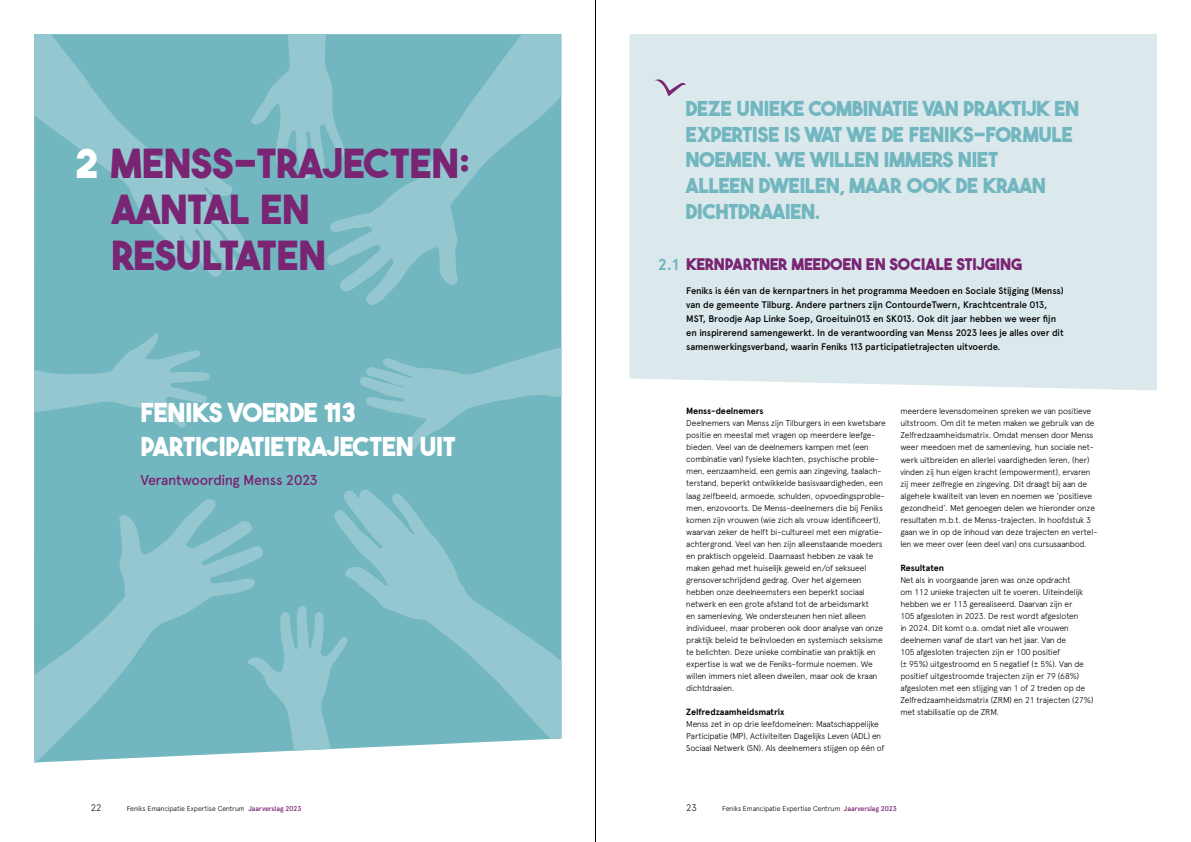
<style>
.page{position:relative;width:1191px;height:842px;background:#fff}
.page>*{position:absolute;margin:0;border:0;box-sizing:border-box;transform-origin:0 0}
.t1{font:40px/46px "THE BOLD FONT, PRO";letter-spacing:-.025em;color:#792573}
.t2{font:26px/34px "THE BOLD FONT, PRO";letter-spacing:-.01em;color:#fff}
.t3{font:20.5px/25.7px "THE BOLD FONT, PRO";letter-spacing:-.015em;color:#72b6bf}
.t4{font:16px "THE BOLD FONT, PRO";letter-spacing:-.005em;color:#792573}
.t5{font:500 14.3px "Apercu";letter-spacing:-.03em;color:#792573}
.t6{font:500 9.5px/14px "Apercu";letter-spacing:-.015em;color:#000}
.t7{font:300 9.5px "Apercu Pro";color:#000}
.t8{font:700 9px "Apercu";letter-spacing:-.01em;color:#000}
.t9{font:300 8.5px/12px "Apercu Pro";letter-spacing:-.02em;color:#000}
.t10{font:300 7px "Apercu Pro";letter-spacing:-.015em;color:#000}
.s1{color:#fff}
.s2{font-family:"Apercu";font-weight:700;color:#72b6bf}
.s3{font-weight:500;color:#792573}
</style>
<div class="page">
<div style="left:34px;top:34px;width:527px;height:572px;background:#72b6bf"></div>
<svg style="left:34px;top:333px;width:176px;height:95px;background:#80bdc5"></svg>
<svg style="left:250px;top:34px;width:76px;height:146px;background:#84bfc7"></svg>
<svg style="left:326px;top:34px;width:235px;height:271px;background:#7cbbc3"></svg>
<svg style="left:360px;top:346px;width:201px;height:104px;background:#7fbcc5"></svg>
<svg style="left:34px;top:34px;width:212px;height:243px;background:#7cbbc4"></svg>
<svg style="left:34px;top:499px;width:230px;height:263px;background:#7ebcc4"></svg>
<svg style="left:334px;top:489px;width:227px;height:260px;background:#7fbcc5"></svg>
<svg style="left:247px;top:606px;width:101px;height:156px;background:#89c1c9"></svg>
<div style="left:629px;top:34px;width:528px;height:356px;background:#dbe9ed"></div>
<svg style="left:654px;top:79px;width:32px;height:18px"></svg>
<hr style="left:595px;top:0;width:1px;height:842px;background:#000">
<h1 class="t1" style="left:111px;top:138px;width:360px;text-indent:-36px"><span class="s1">2</span> MENSS-TRAJECTEN:<br>AANTAL EN<br>RESULTATEN</h1>
<h2 class="t2" style="left:140px;top:394px;width:316px">FENIKS VOERDE 113<br>PARTICIPATIETRAJECTEN UIT</h2>
<h3 class="t5" style="left:140px;top:471px;width:179px">Verantwoording Menss 2023</h3>
<h3 class="t3" style="left:685px;top:95px;width:395px">DEZE UNIEKE COMBINATIE VAN PRAKTIJK EN<br>EXPERTISE IS WAT WE DE FENIKS-FORMULE<br>NOEMEN. WE WILLEN IMMERS NIET<br>ALLEEN DWEILEN, MAAR OOK DE KRAAN<br>DICHTDRAAIEN.</h3>
<h3 class="t4" style="left:658px;top:252px;width:366px"><span class="s2">2.1</span> KERNPARTNER MEEDOEN EN SOCIALE STIJGING</h3>
<p class="t6" style="left:686px;top:284px;width:379px">Feniks is één van de kernpartners in het programma Meedoen en Sociale Stijging (Menss) van de gemeente Tilburg. Andere partners zijn ContourdeTwern, Krachtcentrale 013, MST, Broodje Aap Linke Soep, Groeituin013 en SK013. Ook dit jaar hebben we weer fijn en inspirerend samengewerkt. In de verantwoording van Menss 2023 lees je alles over dit samenwerkingsverband, waarin Feniks 113 participatietrajecten uitvoerde.</p>
<p class="t8" style="left:686px;top:406px;width:79px">Menss-deelnemers</p>
<p class="t9" style="left:686px;top:417px;width:201px">Deelnemers van Menss zijn Tilburgers in een kwetsbare positie en meestal met vragen op meerdere leefge&shy;bieden. Veel van de deelnemers kampen met (een combinatie van) fysieke klachten, psychische proble&shy;men, eenzaamheid, een gemis aan zingeving, taalach&shy;terstand, beperkt ontwikkelde basisvaardigheden, een laag zelfbeeld, armoede, schulden, opvoedingsproble&shy;men, enzovoorts. De Menss-deelnemers die bij Feniks komen zijn vrouwen (wie zich als vrouw identificeert), waarvan zeker de helft bi-cultureel met een migratie&shy;achtergrond. Veel van hen zijn alleenstaande moeders en praktisch opgeleid. Daarnaast hebben ze vaak te maken gehad met huiselijk geweld en/of seksueel grensoverschrijdend gedrag. Over het algemeen hebben onze deelneemsters een beperkt sociaal netwerk en een grote afstand tot de arbeidsmarkt<br>en samenleving. We ondersteunen hen niet alleen individueel, maar proberen ook door analyse van onze praktijk beleid te beïnvloeden en systemisch seksisme te belichten. Deze unieke combinatie van praktijk en expertise is wat we de Feniks-formule noemen. We willen immers niet alleen dweilen, maar ook de kraan dichtdraaien.</p>
<p class="t8" style="left:686px;top:706px;width:100px">Zelfredzaamheidsmatrix</p>
<p class="t9" style="left:686px;top:717px;width:200px">Menss zet in op drie leefdomeinen: Maatschappelijke<br>Participatie (MP), Activiteiten Dagelijks Leven (ADL) en<br>Sociaal Netwerk (SN). Als deelnemers stijgen op één of</p>
<p class="t9" style="left:900px;top:405px;width:199px">meerdere levensdomeinen spreken we van positieve uitstroom. Om dit te meten maken we gebruik van de Zelfredzaamheidsmatrix. Omdat mensen door Menss weer meedoen met de samenleving, hun sociale net&shy;werk uitbreiden en allerlei vaardigheden leren, (her) vinden zij hun eigen kracht (empowerment), ervaren zij meer zelfregie en zingeving. Dit draagt bij aan de algehele kwaliteit van leven en noemen we ‘positieve gezondheid’. Met genoegen delen we hieronder onze resultaten m.b.t. de Menss-trajecten. In hoofdstuk 3 gaan we in op de inhoud van deze trajecten en vertel&shy;len we meer over (een deel van) ons cursusaanbod.</p>
<p class="t8" style="left:900px;top:562px;width:45px">Resultaten</p>
<p class="t9" style="left:900px;top:573px;width:195px">Net als in voorgaande jaren was onze opdracht<br>om 112 unieke trajecten uit te voeren. Uiteindelijk hebben we er 113 gerealiseerd. Daarvan zijn er<br>105 afgesloten in 2023. De rest wordt afgesloten<br>in 2024. Dit komt o.a. omdat niet alle vrouwen deelnemen vanaf de start van het jaar. Van de<br>105 afgesloten trajecten zijn er 100 positief<br>(± 95%) uitgestroomd en 5 negatief (± 5%). Van de positief uitgestroomde trajecten zijn er 79 (68%) afgesloten met een stijging van 1 of 2 treden op de Zelfredzaamheidsmatrix (ZRM) en 21 trajecten (27%) met stabilisatie op de ZRM.</p>
<p class="t7" style="left:91px;top:800px;width:12px">22</p>
<p class="t10" style="left:127px;top:803px;width:176px">Feniks Emancipatie Expertise Centrum <span class="s3">Jaarverslag 2023</span></p>
<p class="t7" style="left:686px;top:800px;width:12px">23</p>
<p class="t10" style="left:722px;top:803px;width:176px">Feniks Emancipatie Expertise Centrum <span class="s3">Jaarverslag 2023</span></p>
</div>
